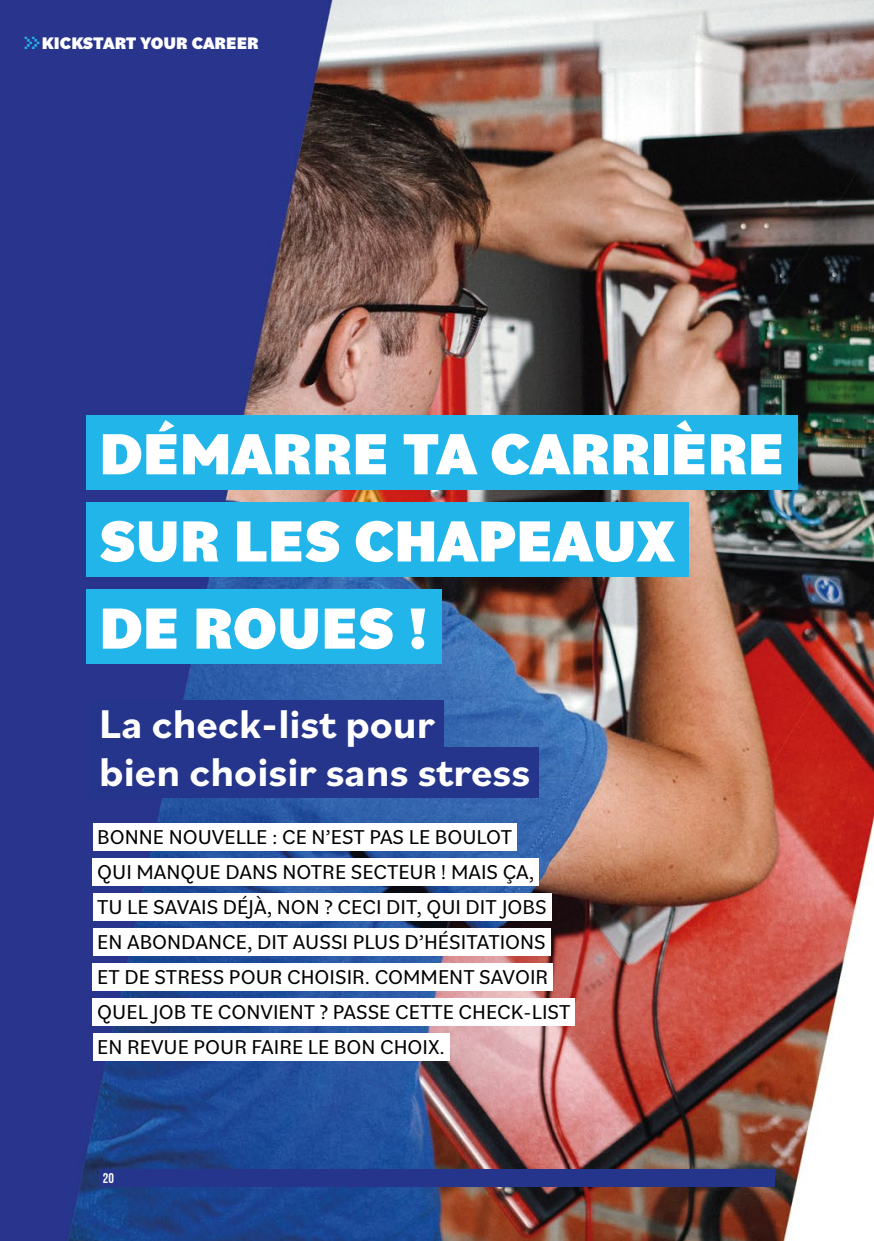
<style>
.page{position:relative;width:874px;height:1241px;background:#fff}
.page>*{position:absolute;margin:0;border:0;box-sizing:border-box;transform-origin:0 0}
.t1{font:900 60.73px/87.1px "Bilo";color:#fff}
.t2{font:700 42px/47.2px "Bilo";color:#fff}
.t3{font:21px/35px "Bilo";color:#000}
.t4{font:900 17.5px "Bilo";color:#fff}
.t5{font:700 14px "Bebas Neue";color:#fff}
.s1{font-family:"Icon Bit One";font-weight:400;font-size:24.5px;color:#21b5ea}
</style>
<div class="page">
<img style="left:0;top:0;width:873px;height:1240px">
<div style="left:99px;top:1168px;width:675px;height:18px;background:#26358c"></div>
<div style="left:86px;top:415px;width:711px;height:74px;background:#21b5ea"></div>
<div style="left:86px;top:502px;width:602px;height:74px;background:#21b5ea"></div>
<div style="left:86px;top:589px;width:355px;height:74px;background:#21b5ea"></div>
<div style="left:90px;top:699px;width:353px;height:51px;background:#26358c"></div>
<div style="left:90px;top:747px;width:448px;height:50px;background:#26358c"></div>
<div style="left:93px;top:823px;width:423px;height:27px;background:#fff"></div>
<div style="left:93px;top:858px;width:445px;height:27px;background:#fff"></div>
<div style="left:93px;top:893px;width:458px;height:27px;background:#fff"></div>
<div style="left:93px;top:928px;width:457px;height:27px;background:#fff"></div>
<div style="left:93px;top:963px;width:459px;height:27px;background:#fff"></div>
<div style="left:93px;top:998px;width:481px;height:27px;background:#fff"></div>
<div style="left:93px;top:1033px;width:356px;height:27px;background:#fff"></div>
<p class="t4" style="left:25px;top:31px;width:235px"><span class="s1">G</span>KICKSTART YOUR CAREER</p>
<h1 class="t1" style="left:99px;top:408px;width:686px">DÉMARRE TA CARRIÈRE<br>SUR LES CHAPEAUX<br>DE ROUES !</h1>
<h2 class="t2" style="left:99px;top:699px;width:432px">La check-list pour<br>bien choisir sans stress</h2>
<p class="t3" style="left:97px;top:818px;width:474px">BONNE NOUVELLE : CE N’EST PAS LE BOULOT<br>QUI MANQUE DANS NOTRE SECTEUR ! MAIS ÇA,<br>TU LE SAVAIS DÉJÀ, NON ? CECI DIT, QUI DIT JOBS EN ABONDANCE, DIT AUSSI PLUS D’HÉSITATIONS ET DE STRESS POUR CHOISIR. COMMENT SAVOIR QUEL JOB TE CONVIENT ? PASSE CETTE CHECK-LIST EN REVUE POUR FAIRE LE BON CHOIX.</p>
<p class="t5" style="left:103px;top:1170px;width:13px">20</p>
</div>
